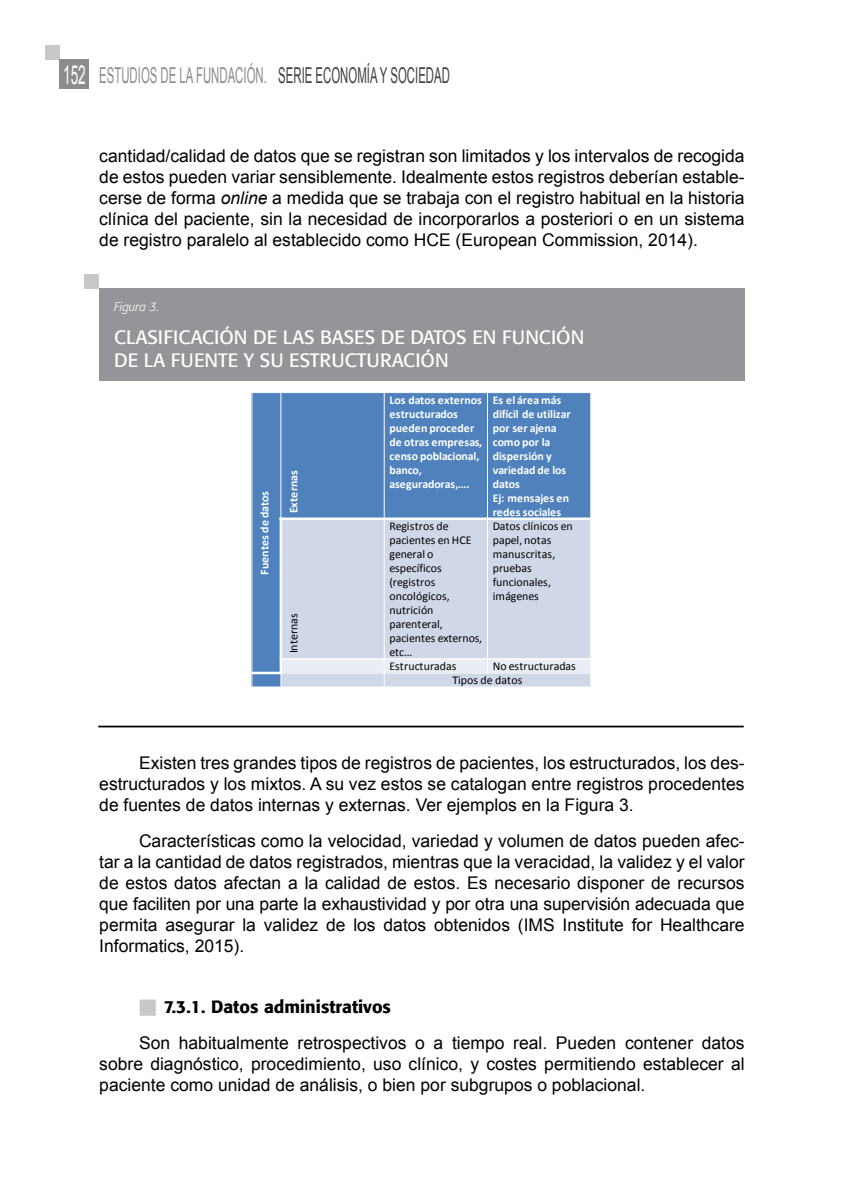
<style>
.page{position:relative;width:844px;height:1191px;background:#fff}
.page>*{position:absolute;margin:0;border:0;box-sizing:border-box;transform-origin:0 0}
.t1{font:21.88px "Arial";color:#8a8c8e;scale:.52 1}
.t2{font:19.25px/23.1px "Formata";color:#fff}
.t3{font:17.5px/21px "Arial";color:#000;text-align:justify}
.t4{font:500 17.5px "Formata";color:#000}
.t5{font:italic 300 12.25px "Formata";color:#fff}
.t6{font:700 11.9px/14px "Calibri";letter-spacing:-.01em;color:#fff}
.t7{font:11.9px/14px "Calibri";letter-spacing:.005em;color:#000}
.s1{font-size:26.25px;color:#fff}
.s2{color:#414042}
.s3{font-style:italic}
</style>
<div class="page">
<div style="left:45px;top:45px;width:15px;height:15px;background:#c7c8ca"></div>
<div style="left:60px;top:60px;width:29px;height:29px;background:#8a8c8e"></div>
<hr style="left:98px;top:725px;width:645px;height:2px;background:#000">
<div style="left:84px;top:273px;width:15px;height:15px;background:#c7c8ca"></div>
<div style="left:99px;top:288px;width:645px;height:92px;background:#939598"></div>
<div style="left:252px;top:392px;width:29px;height:281px;background:#4f81bd"></div>
<div style="left:281px;top:392px;width:103px;height:127px;background:#4f81bd"></div>
<div style="left:384px;top:392px;width:103px;height:127px;background:#4f81bd"></div>
<div style="left:487px;top:392px;width:103px;height:127px;background:#4f81bd"></div>
<div style="left:281px;top:519px;width:103px;height:140px;background:#d0d8e8"></div>
<div style="left:384px;top:519px;width:103px;height:140px;background:#d0d8e8"></div>
<div style="left:487px;top:519px;width:103px;height:140px;background:#d0d8e8"></div>
<div style="left:281px;top:659px;width:103px;height:14px;background:#e9edf4"></div>
<div style="left:384px;top:659px;width:103px;height:14px;background:#e9edf4"></div>
<div style="left:487px;top:659px;width:103px;height:14px;background:#e9edf4"></div>
<div style="left:252px;top:673px;width:29px;height:14px;background:#4f81bd"></div>
<div style="left:281px;top:673px;width:103px;height:14px;background:#d0d8e8"></div>
<div style="left:384px;top:673px;width:206px;height:14px;background:#d0d8e8"></div>
<hr style="left:280px;top:392px;width:1px;height:125px;background:#fff">
<hr style="left:279px;top:517px;width:3px;height:157px;background:#fff">
<svg style="left:280px;top:674px;width:1px;height:12px"></svg>
<hr style="left:383px;top:392px;width:1px;height:295px;background:#fff">
<hr style="left:487px;top:392px;width:1px;height:281px;background:#fff">
<hr style="left:279px;top:517px;width:312px;height:3px;background:#fff">
<hr style="left:279px;top:658px;width:312px;height:1px;background:#fff">
<hr style="left:251px;top:671px;width:31px;height:3px;background:#fff">
<hr style="left:282px;top:672px;width:309px;height:1px;background:#fff">
<hr style="left:251px;top:392px;width:340px;height:1px;background:#fff">
<hr style="left:251px;top:686px;width:340px;height:1px;background:#fff">
<p class="t1" style="left:63px;top:61px;width:745px"><span class="s1">152</span> ESTUDIOS DE LA FUNDACIÓN. <span class="s2">SERIE ECONOMÍA Y SOCIEDAD</span></p>
<p class="t3" style="left:99px;top:145px;width:646px">cantidad/calidad de datos que se registran son limitados y los intervalos de recogida de estos pueden variar sensiblemente. Idealmente estos registros deberían estable&shy;cerse de forma <span class="s3">online</span> a medida que se trabaja con el registro habitual en la historia clínica del paciente, sin la necesidad de incorporarlos a posteriori o en un sistema de registro paralelo al establecido como HCE (European Commission, 2014).</p>
<p class="t5" style="left:114px;top:299px;width:47px">Figura 3.</p>
<p class="t2" style="left:114px;top:325px;width:471px">CLASIFICACIÓN DE LAS BASES DE DATOS EN FUNCIÓN<br>DE LA FUENTE Y SU ESTRUCTURACIÓN</p>
<p class="t6" style="left:257px;top:575px;width:85px;rotate:-90deg">Fuentes de datos</p>
<p class="t6" style="left:286px;top:513px;width:44px;rotate:-90deg">Externas</p>
<p class="t7" style="left:286px;top:653px;width:41px;rotate:-90deg">Internas</p>
<p class="t6" style="left:389px;top:393px;width:94px">Los datos externos estructurados pueden proceder de otras empresas, censo poblacional, banco, aseguradoras,….</p>
<p class="t6" style="left:492px;top:393px;width:79px">Es el área más difícil de utilizar por ser ajena como por la dispersión y variedad de los datos<br>Ej: mensajes en redes sociales</p>
<p class="t7" style="left:389px;top:519px;width:94px">Registros de pacientes en HCE general o específicos (registros oncológicos, nutrición parenteral, pacientes externos, etc…</p>
<p class="t7" style="left:492px;top:519px;width:81px">Datos clínicos en papel, notas manuscritas, pruebas funcionales, imágenes</p>
<p class="t7" style="left:389px;top:659px;width:68px">Estructuradas</p>
<p class="t7" style="left:452px;top:659px;width:125px;text-indent:40px">No estructuradas<br>Tipos de datos</p>
<p class="t3" style="left:99px;top:752px;width:646px;text-indent:40px">Existen tres grandes tipos de registros de pacientes, los estructurados, los des&shy;estructurados y los mixtos. A su vez estos se catalogan entre registros procedentes de fuentes de datos internas y externas. Ver ejemplos en la Figura 3.</p>
<p class="t3" style="left:99px;top:830px;width:646px;text-indent:40px">Características como la velocidad, variedad y volumen de datos pueden afec&shy;tar a la cantidad de datos registrados, mientras que la veracidad, la validez y el valor de estos datos afectan a la calidad de estos. Es necesario disponer de recursos que faciliten por una parte la exhaustividad y por otra una supervisión adecuada que permita asegurar la validez de los datos obtenidos (IMS Institute for Healthcare Informatics, 2015).</p>
<p class="t4" style="left:164px;top:996px;width:229px">7.3.1. Datos administrativos</p>
<p class="t3" style="left:99px;top:1032px;width:646px;text-indent:40px">Son habitualmente retrospectivos o a tiempo real. Pueden contener datos sobre diagnóstico, procedimiento, uso clínico, y costes permitiendo establecer al paciente como unidad de análisis, o bien por subgrupos o poblacional.</p>
</div>
